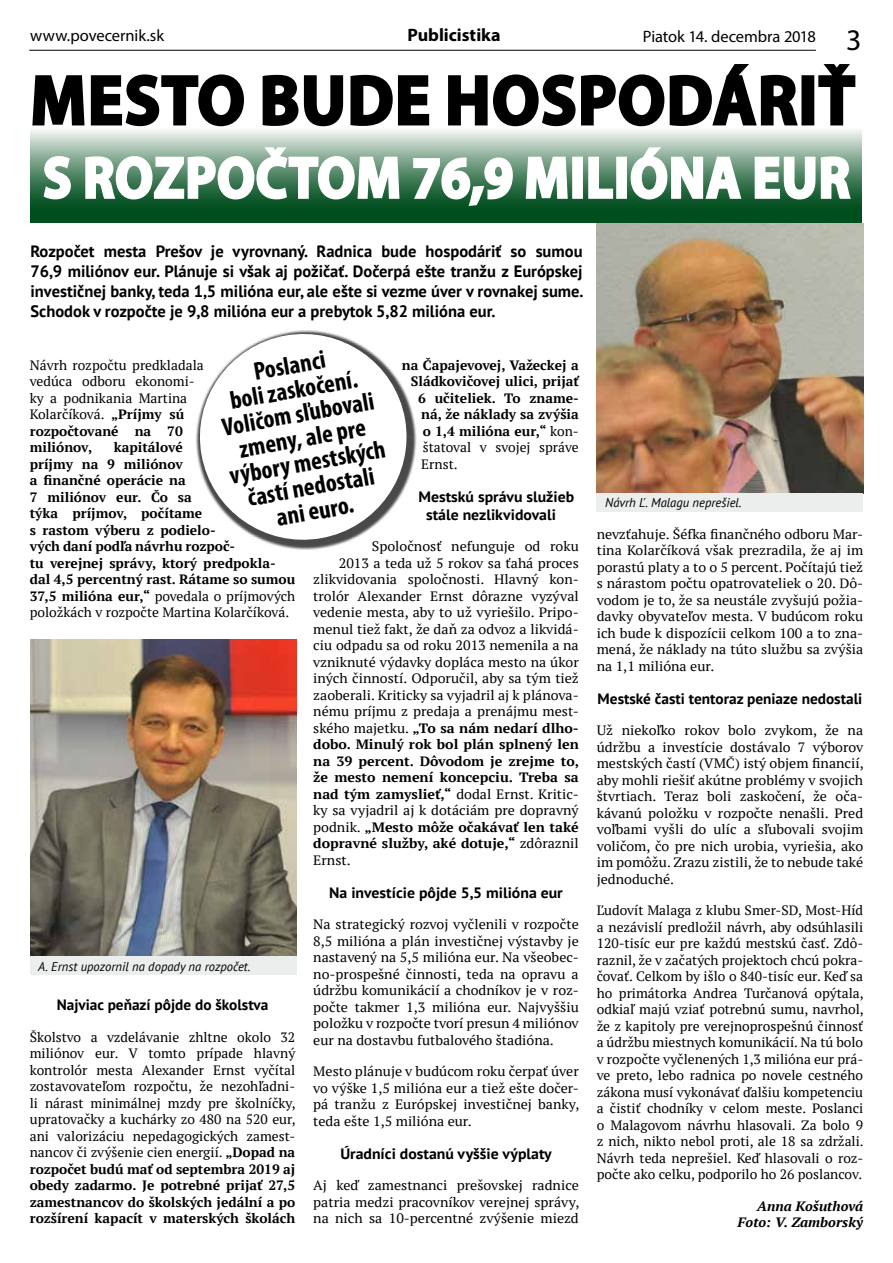
<style>
.page{position:relative;width:893px;height:1263px;background:#fff}
.page>*{position:absolute;margin:0;border:0;box-sizing:border-box;transform-origin:0 0}
.t1{font:700 70.5px "Myriad Pro";letter-spacing:.02em;color:#000;scale:.94 1}
.t2{font:700 58.5px "Myriad Pro";letter-spacing:.02em;color:#fff;scale:.9 1}
.t3{font:30px "Myriad Pro";color:#000}
.t4{font:700 condensed 25.5px/24.6px "Myriad Pro";color:#000;text-align:center}
.t5{font:700 18px "Myriad Pro";color:#000}
.t6{font:700 16.5px/20.2px "PT Sans";color:#000;text-align:justify}
.t7{font:16.5px "Myriad Pro";letter-spacing:-.005em;color:#000}
.t8{font:700 15px/18px "PT Sans";color:#000;scale:1.05 1}
.t9{font:700 15px "PT Sans";color:#000}
.t10{font:13.5px/16.5px "PT Serif";color:#000;text-align:justify;scale:1.05 1}
.t11{font:13.5px/16.5px "PT Serif";color:#000;text-align:justify}
.t12{font:700 13.5px/16.5px "PT Serif";color:#000}
.t13{font:700 13.5px "PT Serif";color:#000;scale:1.05 1}
.t14{font:italic 700 13.5px/16.5px "PT Serif";color:#000;text-align:right;scale:1.05 1}
.t15{font:italic 12.75px "PT Sans";color:#000}
.s1{font-weight:400}
.s2{font-weight:700}
</style>
<div class="page">
<hr style="left:29px;top:50px;width:787px;height:1px;background:#000">
<svg style="left:30px;top:130px;width:832px;height:93px;background:#619173"></svg>
<svg style="left:32px;top:74px;width:212px;height:53px"></svg>
<svg style="left:262px;top:74px;width:168px;height:53px"></svg>
<svg style="left:448px;top:64px;width:350px;height:63px"></svg>
<div style="left:801px;top:75px;width:13px;height:50px;border:3px solid #000"></div>
<svg style="left:818px;top:64px;width:38px;height:62px"></svg>
<svg style="left:41px;top:155px;width:31px;height:46px"></svg>
<svg style="left:84px;top:146px;width:317px;height:55px"></svg>
<svg style="left:412px;top:156px;width:102px;height:52px"></svg>
<svg style="left:524px;top:155px;width:45px;height:45px"></svg>
<div style="left:572px;top:157px;width:11px;height:42px;border:3px solid #fff"></div>
<svg style="left:587px;top:155px;width:27px;height:45px"></svg>
<div style="left:616px;top:157px;width:11px;height:42px;border:3px solid #fff"></div>
<svg style="left:629px;top:145px;width:114px;height:56px"></svg>
<svg style="left:753px;top:155px;width:100px;height:46px"></svg>
<img style="left:597px;top:223px;width:266px;height:270px">
<img style="left:31px;top:639px;width:265px;height:318px">
<svg style="left:196px;top:330px;width:219px;height:218px"></svg>
<div style="left:30px;top:957px;width:266px;height:18px;background:#eceded"></div>
<div style="left:597px;top:493px;width:266px;height:18px;background:#eceded"></div>
<h3 class="t5" style="left:407px;top:24px;width:94px">Publicistika</h3>
<h3 class="t3" style="left:846px;top:22px;width:17px">3</h3>
<p class="t7" style="left:30px;top:25px;width:135px">www.povecernik.sk</p>
<p class="t7" style="left:643px;top:26px;width:175px">Piatok 14. decembra 2018</p>
<h1 class="t1" style="left:30px;top:54px;width:879px">MESTO BUDE HOSPODÁRIŤ</h1>
<h2 class="t2" style="left:43px;top:140px;width:898px">S ROZPOČTOM 76,9 MILIÓNA EUR</h2>
<p class="t6" style="left:31px;top:240px;width:555px">Rozpočet mesta Prešov je vyrovnaný. Radnica bude hospodáriť so sumou 76,9 miliónov eur. Plánuje si však aj požičať. Dočerpá ešte tranžu z Európskej investičnej banky, teda 1,5 milióna eur, ale ešte si vezme úver v rovnakej sume.<br>Schodok v rozpočte je 9,8 milióna eur a prebytok 5,82 milióna eur.</p>
<h3 class="t4" style="left:210px;top:366px;width:159px;rotate:-10deg">Poslanci<br>boli zaskočení.<br>Voličom sľubovali zmeny, ale pre výbory mestských častí nedostali ani euro.</h3>
<p class="t12" style="left:402px;top:357px;width:179px">na Čapajevovej, Važeckej a</p>
<p class="t12" style="left:411px;top:373px;width:170px">Sládkovičovej ulici, prijať</p>
<p class="t12" style="left:418px;top:390px;width:162px">6 učiteliek. To zname-</p>
<p class="t12" style="left:421px;top:406px;width:159px">ná, že náklady sa zvýšia</p>
<p class="t12" style="left:423px;top:423px;width:158px">o 1,4 milióna eur,“ <span class="s1">kon-</span></p>
<p class="t11" style="left:423px;top:439px;width:158px">štatoval v svojej správe</p>
<p class="t11" style="left:421px;top:456px;width:38px">Ernst.</p>
<p class="t8" style="left:426px;top:487px;width:142px;text-indent:-8px">Mestskú správu služieb stále nezlikvidovali</p>
<p class="t10" style="left:372px;top:538px;width:199px">Spoločnosť nefunguje od roku</p>
<p class="t10" style="left:339px;top:555px;width:230px">2013 a teda už 5 rokov sa ťahá proces</p>
<p class="t10" style="left:313px;top:571px;width:254px">zlikvidovania spoločnosti. Hlavný kon-</p>
<p class="t10" style="left:313px;top:588px;width:254px">trolór Alexander Ernst dôrazne vyzýval</p>
<p class="t10" style="left:313px;top:604px;width:254px">vedenie mesta, aby to už vyriešilo. Pripo-</p>
<p class="t10" style="left:313px;top:621px;width:254px">menul tiež fakt, že daň za odvoz a likvidá-</p>
<p class="t10" style="left:313px;top:637px;width:254px">ciu odpadu sa od roku 2013 nemenila a na</p>
<p class="t10" style="left:313px;top:654px;width:254px">vzniknuté výdavky dopláca mesto na úkor</p>
<p class="t10" style="left:313px;top:670px;width:254px">iných činností. Odporučil, aby sa tým tiež</p>
<p class="t10" style="left:313px;top:687px;width:254px">zaoberali. Kriticky sa vyjadril aj k plánova-</p>
<p class="t10" style="left:313px;top:703px;width:254px">nému príjmu z predaja a prenájmu mest-</p>
<p class="t13" style="left:313px;top:719px;width:254px"><span class="s1">ského majetku.</span> „To sa nám nedarí dlho-</p>
<p class="t13" style="left:313px;top:735px;width:254px">dobo. Minulý rok bol plán splnený len</p>
<p class="t13" style="left:313px;top:752px;width:255px">na 39 percent. Dôvodom je zrejme to,</p>
<p class="t13" style="left:313px;top:768px;width:254px">že mesto nemení koncepciu. Treba sa</p>
<p class="t10" style="left:313px;top:786px;width:254px"><span class="s2">nad tým zamyslieť,“</span> dodal Ernst. Kritic-</p>
<p class="t10" style="left:313px;top:802px;width:254px">ky sa vyjadril aj k dotáciám pre dopravný</p>
<p class="t13" style="left:313px;top:818px;width:254px"><span class="s1">podnik.</span> „Mesto môže očakávať len také</p>
<p class="t13" style="left:313px;top:834px;width:254px">dopravné služby, aké dotuje,“ <span class="s1">zdôraznil</span></p>
<p class="t10" style="left:313px;top:852px;width:37px">Ernst.</p>
<p class="t8" style="left:329px;top:883px;width:224px">Na investície pôjde 5,5 milióna eur</p>
<p class="t10" style="left:313px;top:916px;width:254px">Na strategický rozvoj vyčlenili v rozpočte 8,5 milióna a plán investičnej výstavby je nastavený na 5,5 milióna eur. Na všeobec&shy;no-prospešné činnosti, teda na opravu a údržbu komunikácií a chodníkov je v roz&shy;počte takmer 1,3 milióna eur. Najvyššiu položku v rozpočte tvorí presun 4 miliónov eur na dostavbu futbalového štadióna.</p>
<p class="t10" style="left:313px;top:1063px;width:255px">Mesto plánuje v budúcom roku čerpať úver vo výške 1,5 milióna eur a tiež ešte dočer&shy;pá tranžu z Európskej investičnej banky, teda ešte 1,5 milióna eur.</p>
<p class="t8" style="left:340px;top:1144px;width:203px">Úradníci dostanú vyššie výplaty</p>
<p class="t10" style="left:313px;top:1177px;width:255px">Aj keď zamestnanci prešovskej radnice patria medzi pracovníkov verejnej správy, na nich sa 10-percentné zvýšenie miezd</p>
<p class="t11" style="left:30px;top:357px;width:176px;text-align:left">Návrh rozpočtu predkladala vedúca odboru ekonomi&shy;ky a podnikania Martina<br>Kolarčíková. <span class="s2">„Príjmy sú rozpočtované na 70 miliónov,</span></p>
<p class="t12" style="left:30px;top:439px;width:267px;text-indent:84px">kapitálové<br>príjmy na 9 miliónov<br>a finančné operácie na<br>7 miliónov eur. Čo sa<br>týka príjmov, počítame<br>s rastom výberu z podielo-<br>vých daní podľa návrhu rozpoč-<br>tu verejnej správy, ktorý predpokla&shy;dal 4,5 percentný rast. Rátame so sumou<br>37,5 milióna eur,“ <span class="s1">povedala o príjmových položkách v rozpočte Martina Kolarčíková.</span></p>
<p class="t15" style="left:605px;top:494px;width:138px">Návrh Ľ. Malagu neprešiel.</p>
<p class="t10" style="left:597px;top:526px;width:255px">nevzťahuje. Šéfka finančného odboru Mar&shy;tina Kolarčíková však prezradila, že aj im porastú platy a to o 5 percent. Počítajú tiež s nárastom počtu opatrovateliek o 20. Dô&shy;vodom je to, že sa neustále zvyšujú požia&shy;davky obyvateľov mesta. V budúcom roku ich bude k dispozícii celkom 100 a to zna&shy;mená, že náklady na túto službu sa zvýšia na 1,1 milióna eur.</p>
<p class="t9" style="left:598px;top:689px;width:266px">Mestské časti tentoraz peniaze nedostali</p>
<p class="t10" style="left:597px;top:722px;width:256px">Už niekoľko rokov bolo zvykom, že na údržbu a investície dostávalo 7 výborov mestských častí (VMČ) istý objem financií, aby mohli riešiť akútne problémy v svojich štvrtiach. Teraz boli zaskočení, že oča&shy;kávanú položku v rozpočte nenašli. Pred voľbami vyšli do ulíc a sľubovali svojim voličom, čo pre nich urobia, vyriešia, ako im pomôžu. Zrazu zistili, že to nebude také jednoduché.</p>
<p class="t11" style="left:597px;top:902px;width:269px">Ľudovít Malaga z klubu Smer-SD, Most-Híd a nezávislí predložil návrh, aby odsúhlasili 120-tisíc eur pre každú mestskú časť. Zdô&shy;raznil, že v začatých projektoch chcú pokra&shy;čovať. Celkom by išlo o 840-tisíc eur. Keď sa ho primátorka Andrea Turčanová opýtala, odkiaľ majú vziať potrebnú sumu, navrhol, že z kapitoly pre verejnoprospešnú činnosť a údržbu miestnych komunikácií. Na tú bolo v rozpočte vyčlenených 1,3 milióna eur prá&shy;ve preto, lebo radnica po novele cestného zákona musí vykonávať ďalšiu kompetenciu a čistiť chodníky v celom meste. Poslanci o Malagovom návrhu hlasovali. Za bolo 9 z nich, nikto nebol proti, ale 18 sa zdržali.<br>Návrh teda neprešiel. Keď hlasovali o roz&shy;počte ako celku, podporilo ho 26 poslancov.</p>
<p class="t14" style="left:737px;top:1198px;width:121px">Anna Košuthová<br>Foto: V. Zamborský</p>
<p class="t15" style="left:38px;top:958px;width:214px">A. Ernst upozornil na dopady na rozpočet.</p>
<p class="t9" style="left:57px;top:995px;width:213px">Najviac peňazí pôjde do školstva</p>
<p class="t11" style="left:30px;top:1029px;width:268px">Školstvo a vzdelávanie zhltne okolo 32 miliónov eur. V tomto prípade hlavný kontrolór mesta Alexander Ernst vyčítal zostavovateľom rozpočtu, že nezohľadni&shy;li nárast minimálnej mzdy pre školníčky, upratovačky a kuchárky zo 480 na 520 eur, ani valorizáciu nepedagogických zamest&shy;nancov či zvýšenie cien energií. <span class="s2">„Dopad na rozpočet budú mať od septembra 2019 aj obedy zadarmo. Je potrebné prijať 27,5 zamestnancov do školských jedální a po rozšírení kapacít v materských školách</span></p>
</div>
